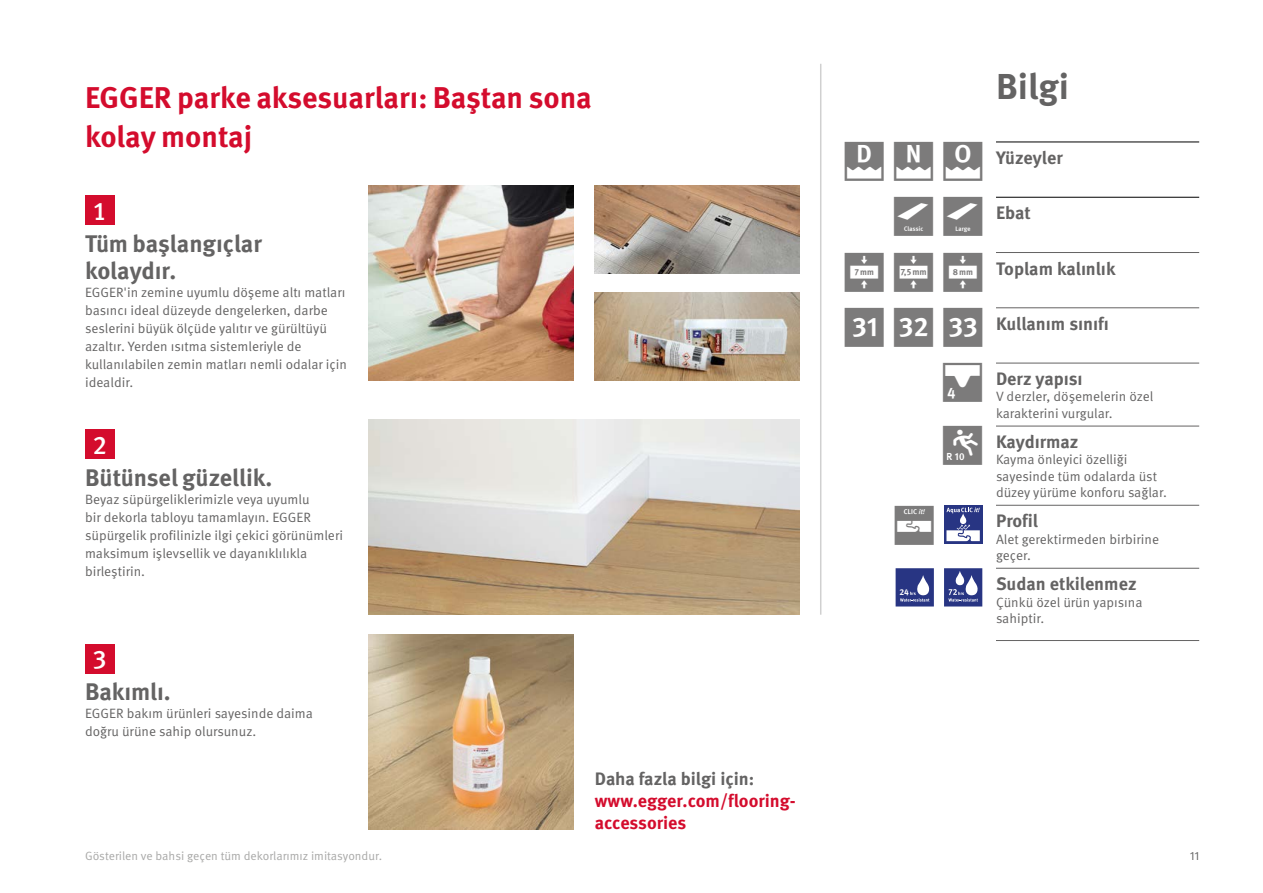
<style>
.page{position:relative;width:1263px;height:893px;background:#fff}
.page>*{position:absolute;margin:0;border:0;box-sizing:border-box;transform-origin:0 0}
.t1{font:39px "Icons ERP";color:#7c7b7b}
.t2{font:700 36px "Meta Pro";color:#646363}
.t3{font:700 30px/39px "Meta Pro";color:#d40c2d}
.t4{font:500 25.5px "Meta Pro";color:#fff}
.t5{font:700 24px/27px "Meta Pro";letter-spacing:-.005em;color:#646363}
.t6{font:700 18px "Meta Pro";color:#646363}
.t7{font:700 18px/22.4px "Meta Pro";color:#d40c2d}
.t8{font:13.5px/18px "Meta Pro";color:#646363}
.t9{font:12px "Meta Pro";color:#a8a8a7}
.t10{font:12px "Meta Pro";color:#646363}
.t11{font:700 8.55px "Meta Pro";color:#fff}
.s1{font-family:"Icons ERP";font-weight:400;font-size:39px;color:#7c7b7b}
</style>
<div class="page">
<hr style="left:996px;top:142px;width:203px;height:1px;background:#000">
<hr style="left:996px;top:197px;width:203px;height:1px;background:#000">
<hr style="left:996px;top:252px;width:203px;height:1px;background:#646363">
<hr style="left:996px;top:307px;width:203px;height:1px;background:#646363">
<hr style="left:996px;top:363px;width:203px;height:1px;background:#646363">
<hr style="left:996px;top:426px;width:203px;height:1px;background:#646363">
<hr style="left:996px;top:505px;width:203px;height:1px;background:#646363">
<hr style="left:996px;top:568px;width:203px;height:1px;background:#646363">
<hr style="left:996px;top:640px;width:203px;height:1px;background:#646363">
<svg style="left:944px;top:505px;width:38px;height:39px"></svg>
<svg style="left:946px;top:507px;width:34px;height:34px"></svg>
<svg style="left:895px;top:568px;width:39px;height:38px"></svg>
<svg style="left:944px;top:568px;width:38px;height:38px"></svg>
<img style="left:595px;top:186px;width:204px;height:87px">
<img style="left:369px;top:186px;width:204px;height:195px">
<img style="left:369px;top:420px;width:430px;height:194px">
<img style="left:369px;top:634px;width:204px;height:195px">
<div style="left:85px;top:644px;width:29px;height:29px;background:#d40c2d"></div>
<div style="left:85px;top:429px;width:29px;height:30px;background:#d40c2d"></div>
<div style="left:85px;top:195px;width:29px;height:30px;background:#d40c2d"></div>
<img style="left:595px;top:293px;width:204px;height:88px">
<hr style="left:820px;top:64px;width:1px;height:551px;background:#d0d0d0">
<h3 class="t3" style="left:85px;top:76px;width:508px">EGGER parke aksesuarları: Baştan sona kolay montaj</h3>
<h3 class="t4" style="left:92px;top:195px;width:16px">1</h3>
<h3 class="t5" style="left:85px;top:228px;width:178px">Tüm başlangıçlar kolaydır.</h3>
<p class="t8" style="left:85px;top:283px;width:263px">EGGER'in zemine uyumlu döşeme altı matları basıncı ideal düzeyde dengelerken, darbe seslerini büyük ölçüde yalıtır ve gürültüyü azaltır. Yerden ısıtma sistemleriyle de kullanılabilen zemin matları nemli odalar için idealdir.</p>
<h3 class="t4" style="left:92px;top:429px;width:16px">2</h3>
<h3 class="t5" style="left:85px;top:462px;width:189px">Bütünsel güzellik.</h3>
<p class="t8" style="left:85px;top:490px;width:259px">Beyaz süpürgeliklerimizle veya uyumlu<br>bir dekorla tabloyu tamamlayın. EGGER süpürgelik profilinizle ilgi çekici görünümleri maksimum işlevsellik ve dayanıklılıkla birleştirin.</p>
<h3 class="t4" style="left:92px;top:643px;width:16px">3</h3>
<h3 class="t5" style="left:85px;top:677px;width:87px">Bakımlı.</h3>
<p class="t8" style="left:85px;top:705px;width:229px">EGGER bakım ürünleri sayesinde daima doğru ürüne sahip olursunuz.</p>
<h3 class="t6" style="left:595px;top:764px;width:161px">Daha fazla bilgi için:</h3>
<h3 class="t7" style="left:595px;top:788px;width:203px">www.egger.com/flooring&shy;accessories</h3>
<h2 class="t2" style="left:996px;top:59px;width:74px">Bilgi</h2>
<h3 class="t6" style="left:845px;top:144px;width:219px"><span class="s1">D N O</span> Yüzeyler</h3>
<h3 class="t6" style="left:894px;top:199px;width:138px"><span class="s1">b c</span> Ebat</h3>
<h3 class="t6" style="left:845px;top:254px;width:272px"><span class="s1">7 ? 8</span> Toplam kalınlık</h3>
<h3 class="t6" style="left:845px;top:310px;width:265px"><span class="s1">W X Y</span> Kullanım sınıfı</h3>
<h3 class="t6" style="left:943px;top:365px;width:141px"><span class="s1">y</span> Derz yapısı</h3>
<p class="t8" style="left:996px;top:389px;width:159px;line-height:16.2px">V derzler, döşemelerin özel karakterini vurgular.</p>
<h3 class="t6" style="left:943px;top:428px;width:137px"><span class="s1">R</span> Kaydırmaz</h3>
<p class="t8" style="left:996px;top:452px;width:172px;line-height:16.2px">Kayma önleyici özelliği sayesinde tüm odalarda üst düzey yürüme konforu sağlar.</p>
<h1 class="t1" style="left:895px;top:505px;width:40px">Q</h1>
<h3 class="t6" style="left:996px;top:507px;width:44px">Profil</h3>
<p class="t8" style="left:996px;top:531px;width:165px;line-height:16.2px">Alet gerektirmeden birbirine geçer.</p>
<p class="t11" style="left:899px;top:585px;width:11px">24</p>
<h3 class="t6" style="left:996px;top:570px;width:142px">Sudan etkilenmez</h3>
<p class="t8" style="left:996px;top:594px;width:148px;line-height:16.2px">Çünkü özel ürün yapısına sahiptir.</p>
<p class="t9" style="left:85px;top:848px;width:299px">Gösterilen ve bahsi geçen tüm dekorlarımız imitasyondur.</p>
<p class="t10" style="left:1190px;top:848px;width:11px">11</p>
</div>
